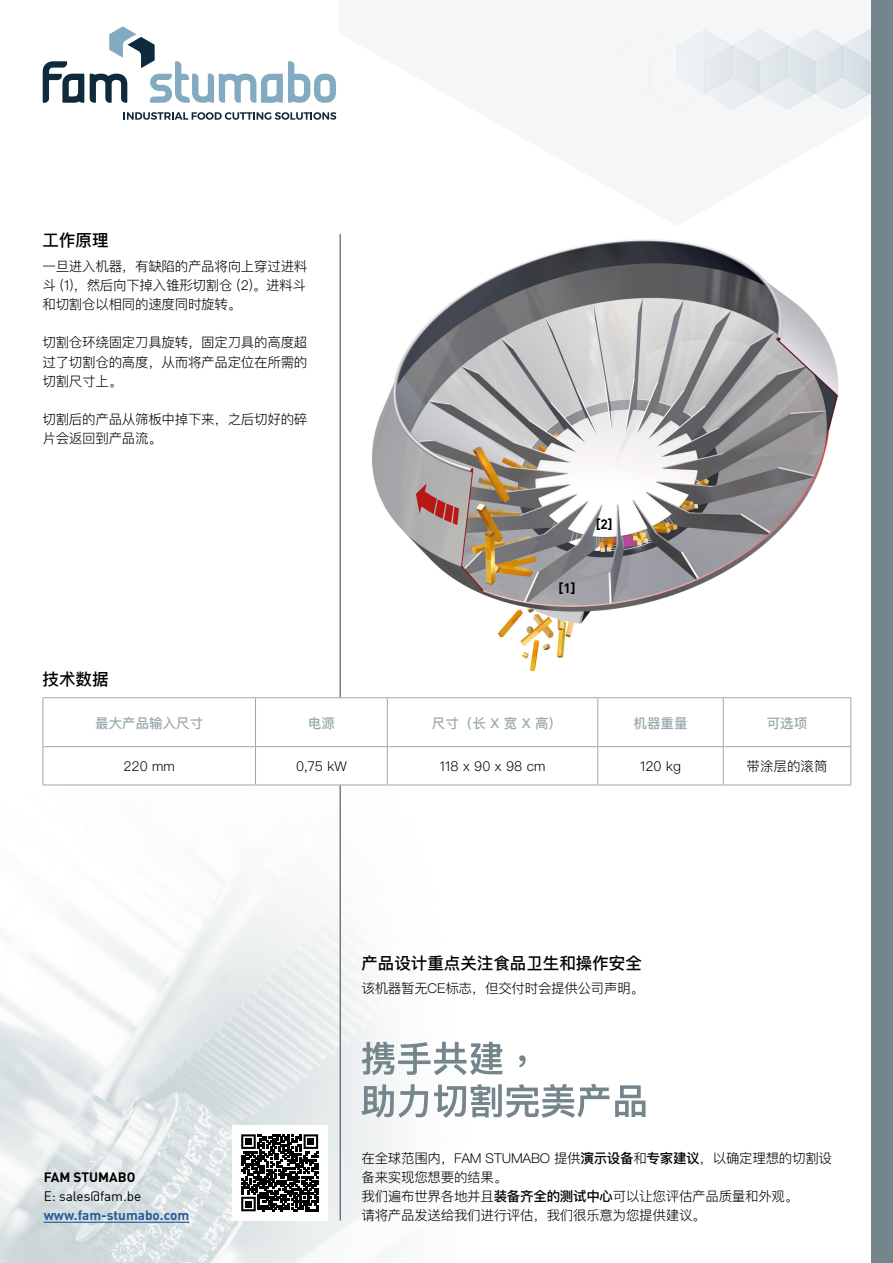
<style>
.page{position:relative;width:893px;height:1263px;background:#fff}
.page>*{position:absolute;margin:0;border:0;box-sizing:border-box;transform-origin:0 0}
.Titel{font:500 16.5px "Ping Fang SC";color:#000}
.Txt{font:300 13.5px/19.2px "Ping Fang SC";letter-spacing:-.02em;color:#000}
.Tabel{font:300 13.5px "Ping Fang SC";color:#000}
.Tabel_Header{font:500 13.5px "Ping Fang SC";color:#99a9ad}
.t1{font:700 13.5px "DIN";color:#275b9b}
.t2{font:700 13.5px "DIN";color:#000}
.t3{font:13.5px "DIN";color:#000}
.s1{font-weight:500}
</style>
<div class="page">
<img style="left:0;top:69px;width:872px;height:1194px">
<svg style="left:339px;top:0;width:533px;height:226px;fill:#f4f6f7"></svg>
<div style="left:872px;top:0;width:21px;height:1263px;background:#74868b"></div>
<hr style="left:340px;top:234px;width:1px;height:986px;background:#343e47">
<hr style="left:44px;top:1222px;width:145px;height:1px;background:#275b9b">
<svg style="left:43px;top:61px;width:41px;height:42px"></svg>
<svg style="left:90px;top:26px;width:246px;height:77px"></svg>
<svg style="left:124px;top:112px;width:212px;height:8px"></svg>
<div style="left:232px;top:1125px;width:95px;height:95px;background:#fff"></div>
<svg style="left:362px;top:1041px;width:141px;height:34px"></svg>
<svg style="left:519px;top:1055px;width:7px;height:12px"></svg>
<svg style="left:361px;top:1084px;width:67px;height:34px"></svg>
<svg style="left:434px;top:1084px;width:175px;height:34px"></svg>
<svg style="left:615px;top:1085px;width:30px;height:32px"></svg>
<svg style="left:241px;top:1134px;width:77px;height:77px"></svg>
<div style="left:245px;top:1138px;width:7px;height:7px;background:#000"></div>
<div style="left:308px;top:1138px;width:6px;height:7px;background:#000"></div>
<div style="left:245px;top:1201px;width:7px;height:6px;background:#000"></div>
<img style="left:364px;top:235px;width:478px;height:438px">
<svg style="left:44px;top:698px;width:806px;height:86px"></svg>
<hr style="left:255px;top:747px;width:1px;height:37px;background:#99a9ad">
<hr style="left:387px;top:747px;width:1px;height:37px;background:#99a9ad">
<hr style="left:597px;top:747px;width:1px;height:37px;background:#99a9ad">
<hr style="left:723px;top:747px;width:1px;height:37px;background:#99a9ad">
<hr style="left:43px;top:697px;width:212px;height:1px;background:#99a9ad">
<hr style="left:43px;top:698px;width:1px;height:48px;background:#99a9ad">
<hr style="left:255px;top:697px;width:132px;height:1px;background:#99a9ad">
<hr style="left:255px;top:698px;width:1px;height:48px;background:#99a9ad">
<hr style="left:387px;top:697px;width:211px;height:1px;background:#99a9ad">
<hr style="left:387px;top:698px;width:1px;height:48px;background:#99a9ad">
<hr style="left:598px;top:697px;width:125px;height:1px;background:#99a9ad">
<hr style="left:597px;top:698px;width:1px;height:48px;background:#99a9ad">
<hr style="left:723px;top:697px;width:128px;height:1px;background:#99a9ad">
<hr style="left:723px;top:698px;width:1px;height:48px;background:#99a9ad">
<hr style="left:850px;top:698px;width:1px;height:48px;background:#99a9ad">
<hr style="left:43px;top:746px;width:212px;height:1px;background:#99a9ad">
<hr style="left:43px;top:747px;width:1px;height:37px;background:#99a9ad">
<hr style="left:255px;top:746px;width:132px;height:1px;background:#99a9ad">
<hr style="left:387px;top:746px;width:211px;height:1px;background:#99a9ad">
<hr style="left:598px;top:746px;width:125px;height:1px;background:#99a9ad">
<hr style="left:723px;top:746px;width:128px;height:1px;background:#99a9ad">
<hr style="left:850px;top:747px;width:1px;height:37px;background:#99a9ad">
<hr style="left:43px;top:784px;width:212px;height:1px;background:#99a9ad">
<hr style="left:255px;top:784px;width:132px;height:1px;background:#99a9ad">
<hr style="left:387px;top:784px;width:211px;height:1px;background:#99a9ad">
<hr style="left:598px;top:784px;width:125px;height:1px;background:#99a9ad">
<hr style="left:723px;top:784px;width:128px;height:1px;background:#99a9ad">
<p class="Titel" style="left:43px;top:230px;width:67px">工作原理</p>
<p class="Txt" style="left:43px;top:256px;width:266px;text-align:justify">一旦进入机器，有缺陷的产品将向上穿过进料斗 (1)，然后向下掉入锥形切割仓 (2)。进料斗和切割仓以相同的速度同时旋转。</p>
<p class="Txt" style="left:43px;top:333px;width:266px;text-align:justify">切割仓环绕固定刀具旋转，固定刀具的高度超过了切割仓的高度，从而将产品定位在所需的切割尺寸上。</p>
<p class="Txt" style="left:43px;top:410px;width:266px">切割后的产品从筛板中掉下来，之后切好的碎片会返回到产品流。</p>
<p class="Titel" style="left:43px;top:669px;width:67px">技术数据</p>
<p class="t2" style="left:558px;top:579px;width:18px">[1]</p>
<p class="t2" style="left:596px;top:515px;width:18px">[2]</p>
<p class="Tabel_Header" style="left:95px;top:715px;width:109px">最大产品输入尺寸</p>
<p class="Tabel_Header" style="left:308px;top:715px;width:28px">电源</p>
<p class="Tabel_Header" style="left:432px;top:715px;width:123px">尺寸（长 X 宽 X 高)</p>
<p class="Tabel_Header" style="left:633px;top:715px;width:55px">机器重量</p>
<p class="Tabel_Header" style="left:767px;top:715px;width:42px">可选项</p>
<p class="Tabel" style="left:123px;top:758px;width:53px">220 mm</p>
<p class="Tabel" style="left:296px;top:758px;width:52px">0,75 kW</p>
<p class="Tabel" style="left:440px;top:758px;width:107px">118 x 90 x 98 cm</p>
<p class="Tabel" style="left:640px;top:758px;width:42px">120 kg</p>
<p class="Tabel" style="left:746px;top:758px;width:83px">带涂层的滚筒</p>
<p class="t2" style="left:44px;top:1168px;width:93px">FAM STUMABO</p>
<p class="t3" style="left:44px;top:1188px;width:99px">E: sales@fam.be</p>
<p class="t1" style="left:44px;top:1207px;width:147px">www.fam-stumabo.com</p>
<p class="Titel" style="left:361px;top:952px;width:282px">产品设计重点关注食品卫生和操作安全</p>
<p class="Txt" style="left:361px;top:979px;width:284px">该机器暂无CE标志，但交付时会提供公司声明。</p>
<p class="Txt" style="left:361px;top:1148px;width:472px">在全球范围内，FAM STUMABO 提供<span class="s1">演示设备</span>和<span class="s1">专家建议</span>，以确定理想的切割设备来实现您想要的结果。<br>我们遍布世界各地并且<span class="s1">装备齐全的测试中心</span>可以让您评估产品质量和外观。<br>请将产品发送给我们进行评估，我们很乐意为您提供建议。</p>
</div>
